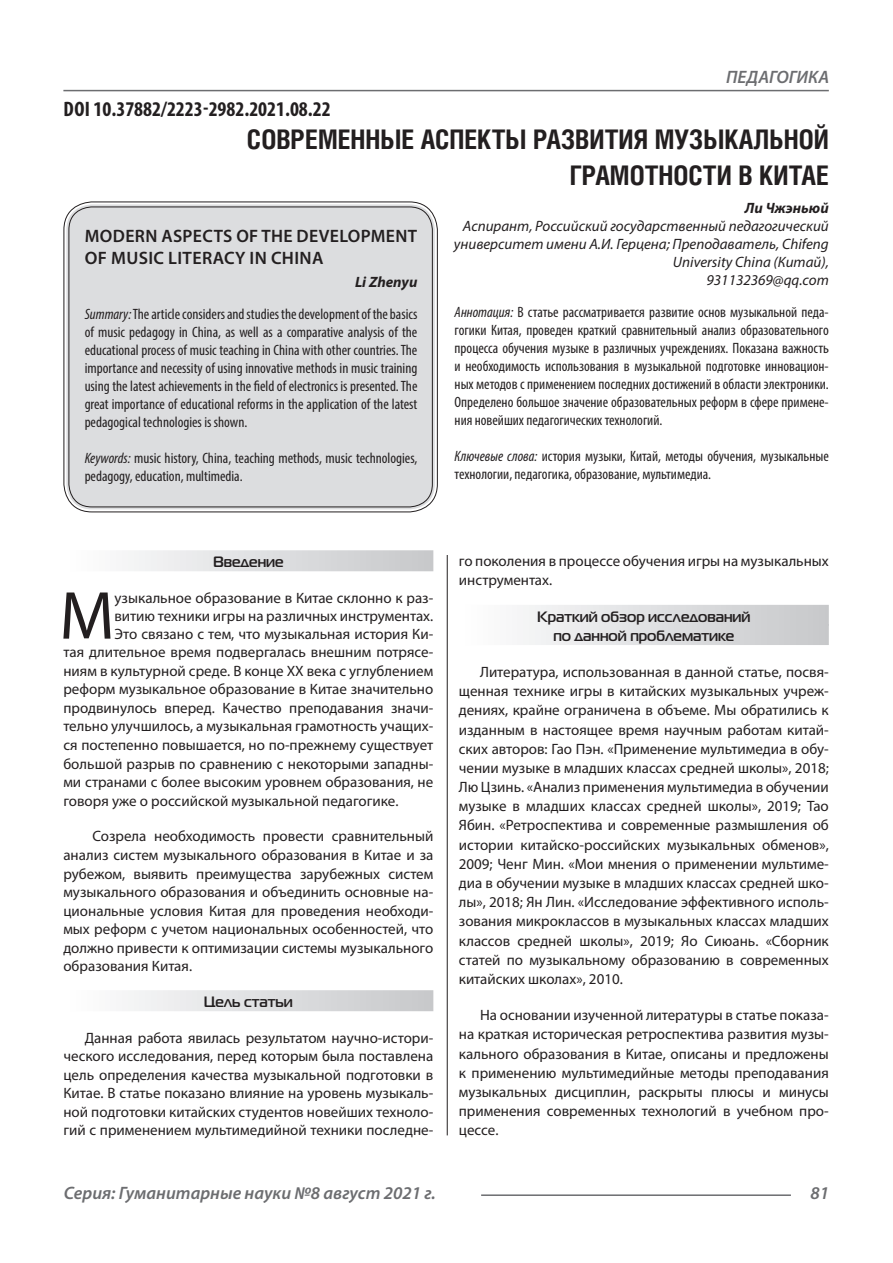
<style>
.page{position:relative;width:893px;height:1263px;background:#fff}
.page>*{position:absolute;margin:0;border:0;box-sizing:border-box;transform-origin:0 0}
.Статья_текст_первый{font:68.4px "Myriad Pro";color:#231f20}
.Статья_название{font:700 27px/36px "Helios Cond C";color:#231f20;text-align:right}
.ДОИ{font:700 condensed 21px "Myriad Pro";color:#231f20}
.Статья_название_англ{font:600 18px/21.6px "Myriad Pro";letter-spacing:.02em;color:#231f20}
.t1{font:italic 600 18px "Myriad Pro";color:#6c6d70}
.Статья_текст{font:15px/19.2px "Myriad Pro";color:#231f20;text-align:justify}
.Статья_текст_первый-2{font:15px "Myriad Pro";color:#231f20}
.Статья_аннотация_тек{font:condensed 15px/18px "Myriad Pro";color:#231f20;text-align:justify}
.Статья_аннотация_анг{font:condensed 15px/18px "Myriad Pro";color:#231f20;text-align:justify}
.Статья_автор_инфо{font:italic 15px/18px "Myriad Pro";color:#231f20;text-align:right}
.Статья_подзаголовок{font:700 15px "Magistral C";color:#231f20}
.Статья_автор_инфо-2{font:italic 700 15px "Myriad Pro";color:#231f20}
.Статья_автор_англ{font:italic 700 15px "Myriad Pro";color:#231f20}
.s1{font-style:italic}
</style>
<div class="page">
<hr style="left:447px;top:128px;width:1px;height:1007px;background:#231f20">
<hr style="left:63px;top:90px;width:766px;height:1px;background:#6c6d70">
<hr style="left:481px;top:1194px;width:310px;height:2px;background:#6c6d70">
<div style="left:443px;top:128px;width:10px;height:427px;background:#fff"></div>
<div style="left:66px;top:204px;width:369px;height:305px;background:#dcdddf;border-radius:26px"></div>
<div style="left:63px;top:201px;width:375px;height:311px;border:1px solid #231f20;border-radius:28px"></div>
<div style="left:68px;top:206px;width:365px;height:301px;border:1px solid #231f20;border-radius:23px"></div>
<div style="left:63px;top:550px;width:370px;height:21px;background:linear-gradient(to right,#fefeff,#c6c8ca)"></div>
<div style="left:63px;top:990px;width:370px;height:21px;background:linear-gradient(to right,#fefeff,#c6c8ca)"></div>
<div style="left:459px;top:605px;width:370px;height:21px;background:linear-gradient(to right,#fefeff,#c6c8ca)"></div>
<div style="left:459px;top:624px;width:370px;height:21px;background:linear-gradient(to right,#fefeff,#c6c8ca)"></div>
<p class="t1" style="left:726px;top:66px;width:104px">ПЕДАГОГИКА</p>
<p class="Статья_название" style="left:247px;top:121px;width:583px">СОВРЕМЕННЫЕ АСПЕКТЫ РАЗВИТИЯ МУЗЫКАЛЬНОЙ<br>ГРАМОТНОСТИ В КИТАЕ</p>
<p class="Статья_автор_инфо-2" style="left:745px;top:198px;width:85px">Ли Чжэньюй</p>
<p class="Статья_автор_инфо" style="left:454px;top:216px;width:376px">Аспирант, Российский государственный педагогический университет имени А.И. Герцена; Преподаватель, Сhifeng<br>University China (Китай),</p>
<p class="Статья_автор_инфо" style="left:706px;top:270px;width:124px">931132369@qq.сom</p>
<p class="Статья_аннотация_тек" style="left:455px;top:303px;width:376px"><span class="s1">Аннотация:</span> В статье рассматривается развитие основ музыкальной педа&shy;гогики Китая, проведен краткий сравнительный анализ образовательного процесса обучения музыке в различных учреждениях. Показана важность и необходимость использования в музыкальной подготовке инновацион&shy;ных методов с применением последних достижений в области электроники.<br>Определено большое значение образовательных реформ в сфере примене&shy;ния новейших педагогических технологий.</p>
<p class="Статья_аннотация_тек" style="left:455px;top:447px;width:376px"><span class="s1">Ключевые слова:</span> история музыки, Китай, методы обучения, музыкальные технологии, педагогика, образование, мультимедиа.</p>
<p class="ДОИ" style="left:64px;top:96px;width:269px">DOI 10.37882/2223-2982.2021.08.22</p>
<p class="Статья_название_англ" style="left:85px;top:225px;width:334px">MODERN ASPECTS OF THE DEVELOPMENT<br>OF MUSIC LITERACY IN CHINA</p>
<p class="Статья_автор_англ" style="left:355px;top:272px;width:64px">Li Zhenyu</p>
<p class="Статья_аннотация_анг" style="left:85px;top:305px;width:334px"><span class="s1">Summary:</span> The article considers and studies the development of the basics of music pedagogy in China, as well as a comparative analysis of the educational process of music teaching in China with other countries. The importance and necessity of using innovative methods in music training using the latest achievements in the field of electronics is presented. The great importance of educational reforms in the application of the latest pedagogical technologies is shown.</p>
<p class="Статья_аннотация_анг" style="left:85px;top:449px;width:334px"><span class="s1">Keywords:</span> music history, China, teaching methods, music technologies, pedagogy, education, multimedia.</p>
<p class="Статья_подзаголовок" style="left:213px;top:553px;width:72px">Введение</p>
<p class="Статья_текст_первый" style="left:59px;top:573px;width:57px">М</p>
<p class="Статья_текст_первый-2" style="left:114px;top:588px;width:320px">узыкальное образование в Китае склонно к раз-</p>
<p class="Статья_текст_первый-2" style="left:114px;top:606px;width:320px">витию техники игры на различных инструментах.</p>
<p class="Статья_текст_первый-2" style="left:114px;top:624px;width:320px">Это связано с тем, что музыкальная история Ки-</p>
<p class="Статья_текст_первый-2" style="left:63px;top:643px;width:371px">тая длительное время подвергалась внешним потрясе-</p>
<p class="Статья_текст_первый-2" style="left:63px;top:661px;width:371px">ниям в культурной среде. В конце XX века с углублением</p>
<p class="Статья_текст_первый-2" style="left:63px;top:680px;width:371px">реформ музыкальное образование в Китае значительно</p>
<p class="Статья_текст_первый-2" style="left:63px;top:699px;width:371px">продвинулось вперед. Качество преподавания значи-</p>
<p class="Статья_текст_первый-2" style="left:63px;top:717px;width:371px">тельно улучшилось, а музыкальная грамотность учащих-</p>
<p class="Статья_текст_первый-2" style="left:63px;top:736px;width:371px">ся постепенно повышается, но по-прежнему существует</p>
<p class="Статья_текст_первый-2" style="left:63px;top:754px;width:371px">большой разрыв по сравнению с некоторыми западны-</p>
<p class="Статья_текст_первый-2" style="left:63px;top:773px;width:371px">ми странами с более высоким уровнем образования, не</p>
<p class="Статья_текст_первый-2" style="left:63px;top:791px;width:337px">говоря уже о российской музыкальной педагогике.</p>
<p class="Статья_текст" style="left:63px;top:827px;width:371px;line-height:18.6px;text-indent:29px">Созрела необходимость провести сравнительный анализ систем музыкального образования в Китае и за рубежом, выявить преимущества зарубежных систем музыкального образования и объединить основные на&shy;циональные условия Китая для проведения необходи&shy;мых реформ с учетом национальных особенностей, что должно привести к оптимизации системы музыкального образования Китая.</p>
<p class="Статья_подзаголовок" style="left:204px;top:993px;width:91px">Цель статьи</p>
<p class="Статья_текст" style="left:63px;top:1028px;width:371px;line-height:18.6px;text-indent:21px">Данная работа явилась результатом научно-истори&shy;ческого исследования, перед которым была поставлена цель определения качества музыкальной подготовки в Китае. В статье показано влияние на уровень музыкаль&shy;ной подготовки китайских студентов новейших техноло&shy;гий с применением мультимедийной техники последне-</p>
<p class="Статья_текст" style="left:459px;top:551px;width:371px">го поколения в процессе обучения игры на музыкальных инструментах.</p>
<p class="Статья_подзаголовок" style="left:537px;top:607px;width:215px">Краткий обзор исследований</p>
<p class="Статья_подзаголовок" style="left:553px;top:626px;width:182px">по данной проблематике</p>
<p class="Статья_текст" style="left:459px;top:662px;width:371px;text-indent:21px">Литература, использованная в данной статье, посвя&shy;щенная технике игры в китайских музыкальных учреж&shy;дениях, крайне ограничена в объеме. Мы обратились к изданным в настоящее время научным работам китай&shy;ских авторов: Гао Пэн. «Применение мультимедиа в обу&shy;чении музыке в младших классах средней школы», 2018; Лю Цзинь. «Анализ применения мультимедиа в обучении музыке в младших классах средней школы», 2019; Тао Ябин. «Ретроспектива и современные размышления об истории китайско-российских музыкальных обменов», 2009; Ченг Мин. «Мои мнения о применении мультиме&shy;диа в обучении музыке в младших классах средней шко&shy;лы», 2018; Ян Лин. «Исследование эффективного исполь&shy;зования микроклассов в музыкальных классах младших классов средней школы», 2019; Яо Сиюань. «Сборник статей по музыкальному образованию в современных китайских школах», 2010.</p>
<p class="Статья_текст" style="left:459px;top:1005px;width:371px;text-indent:21px">На основании изученной литературы в статье показа&shy;на краткая историческая ретроспектива развития музы&shy;кального образования в Китае, описаны и предложены к применению мультимедийные методы преподавания музыкальных дисциплин, раскрыты плюсы и минусы применения современных технологий в учебном про&shy;цессе.</p>
<p class="t1" style="left:64px;top:1182px;width:373px">Серия: Гуманитарные науки №8 август 2021 г.</p>
<p class="t1" style="left:810px;top:1182px;width:20px">81</p>
</div>
